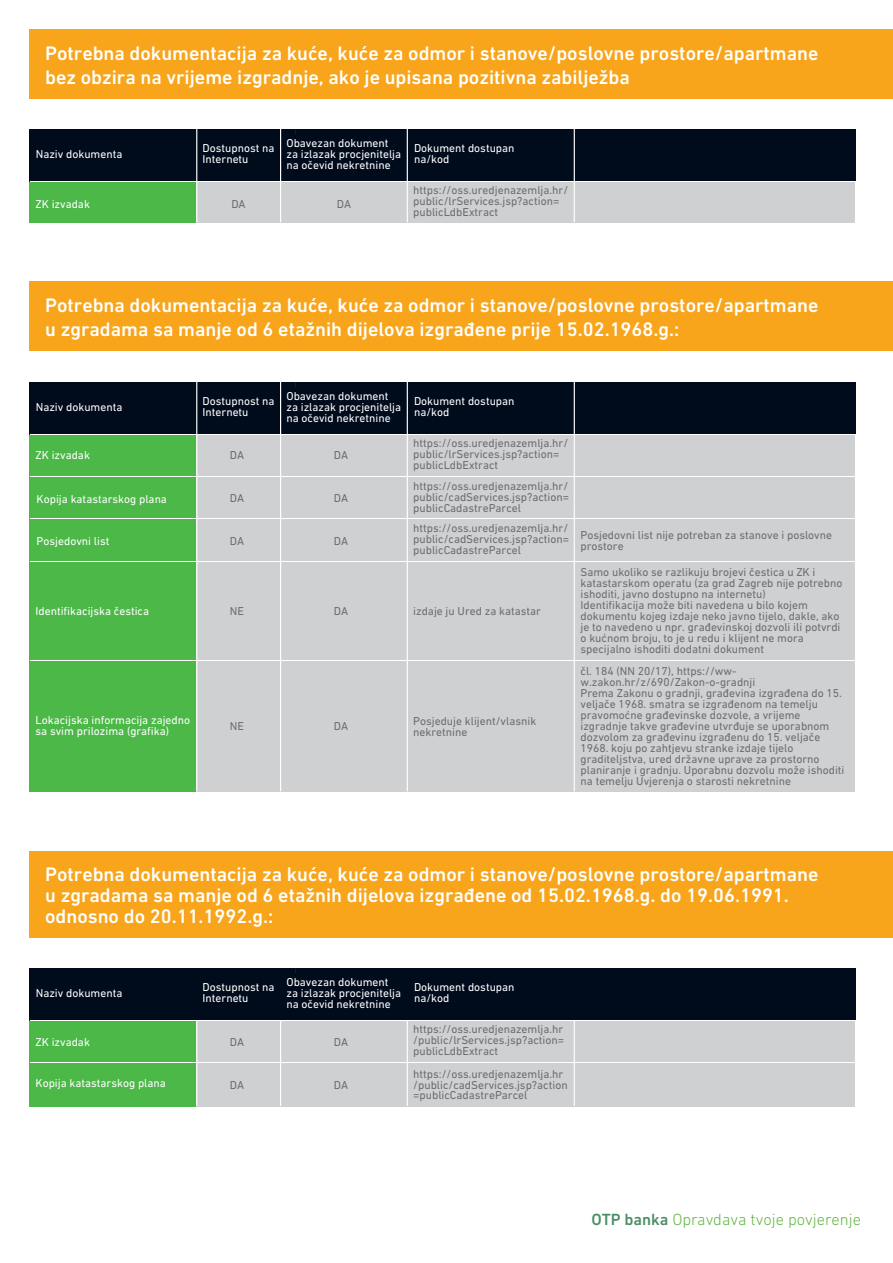
<style>
.page{position:relative;width:893px;height:1263px;background:#fff}
.page>*{position:absolute;margin:0;border:0;box-sizing:border-box;transform-origin:0 0}
.t1{font:500 19.95px/24px "DIN Next W1 G";color:#fff}
.t2{font:300 16.5px "DIN Next W1 G";color:#63b745}
.t3{font:11.7px/10.9px "DIN Next W1 G";color:#6c6d70}
.t4{font:11.7px/10.9px "DIN Next W1 G";color:#fff}
.s1{font-weight:500;color:#4c8d68}
</style>
<div class="page">
<div style="left:196px;top:382px;width:659px;height:410px;background:#cfd0d1"></div>
<div style="left:30px;top:382px;width:166px;height:409px;background:#4cb848"></div>
<div style="left:30px;top:382px;width:826px;height:53px;background:#000b1c"></div>
<hr style="left:28px;top:382px;width:827px;height:1px;background:#fff">
<hr style="left:30px;top:434px;width:825px;height:1px;background:#fff">
<hr style="left:30px;top:476px;width:825px;height:1px;background:#fff">
<hr style="left:30px;top:518px;width:825px;height:1px;background:#fff">
<hr style="left:30px;top:561px;width:825px;height:1px;background:#fff">
<hr style="left:30px;top:660px;width:825px;height:1px;background:#fff">
<div style="left:29px;top:30px;width:864px;height:69px;background:#f9a51b"></div>
<div style="left:29px;top:282px;width:864px;height:69px;background:#f9a51b"></div>
<div style="left:29px;top:851px;width:864px;height:87px;background:#f9a51b"></div>
<div style="left:196px;top:968px;width:659px;height:138px;background:#cfd0d1"></div>
<div style="left:30px;top:968px;width:166px;height:138px;background:#4cb848"></div>
<div style="left:30px;top:968px;width:826px;height:52px;background:#000b1c"></div>
<hr style="left:30px;top:1020px;width:825px;height:1px;background:#fff">
<hr style="left:30px;top:1062px;width:825px;height:1px;background:#fff">
<div style="left:196px;top:129px;width:659px;height:94px;background:#cfd0d1"></div>
<div style="left:30px;top:129px;width:166px;height:94px;background:#4cb848"></div>
<div style="left:30px;top:129px;width:826px;height:53px;background:#000b1c"></div>
<hr style="left:30px;top:181px;width:825px;height:1px;background:#fff">
<hr style="left:196px;top:129px;width:1px;height:93px;background:#fff">
<hr style="left:280px;top:129px;width:1px;height:93px;background:#fff">
<hr style="left:407px;top:129px;width:1px;height:93px;background:#fff">
<hr style="left:574px;top:129px;width:1px;height:93px;background:#fff">
<hr style="left:196px;top:382px;width:1px;height:409px;background:#fff">
<hr style="left:280px;top:382px;width:1px;height:409px;background:#fff">
<hr style="left:407px;top:382px;width:1px;height:409px;background:#fff">
<hr style="left:574px;top:382px;width:1px;height:409px;background:#fff">
<hr style="left:196px;top:1020px;width:1px;height:86px;background:#fff">
<hr style="left:280px;top:1020px;width:1px;height:86px;background:#fff">
<hr style="left:407px;top:1020px;width:1px;height:86px;background:#fff">
<hr style="left:574px;top:1020px;width:1px;height:86px;background:#fff">
<h1 class="t1" style="left:45px;top:41px;width:775px">Potrebna dokumentacija za kuće, kuće za odmor i stanove/poslovne prostore/apartmane bez obzira na vrijeme izgradnje, ako je upisana pozitivna zabilježba</h1>
<p class="t4" style="left:36px;top:149px;width:88px">Naziv dokumenta</p>
<p class="t4" style="left:203px;top:143px;width:74px">Dostupnost na<br>Internetu</p>
<p class="t4" style="left:286px;top:137px;width:116px">Obavezan dokument za izlazak procjenitelja na očevid nekretnine</p>
<p class="t4" style="left:414px;top:143px;width:102px">Dokument dostupan na/kod</p>
<p class="t3" style="left:337px;top:198px;width:16px">DA</p>
<p class="t3" style="left:413px;top:185px;width:156px">https://oss.uredjenazemlja.hr/ public/lrServices.jsp?action= publicLdbExtract</p>
<p class="t3" style="left:231px;top:198px;width:16px">DA</p>
<p class="t4" style="left:36px;top:198px;width:56px">ZK izvadak</p>
<h1 class="t1" style="left:45px;top:293px;width:775px">Potrebna dokumentacija za kuće, kuće za odmor i stanove/poslovne prostore/apartmane u zgradama sa manje od 6 etažnih dijelova izgrađene prije 15.02.1968.g.:</h1>
<p class="t4" style="left:36px;top:402px;width:88px">Naziv dokumenta</p>
<p class="t4" style="left:203px;top:396px;width:74px">Dostupnost na<br>Internetu</p>
<p class="t4" style="left:286px;top:390px;width:116px">Obavezan dokument za izlazak procjenitelja na očevid nekretnine</p>
<p class="t4" style="left:414px;top:396px;width:102px">Dokument dostupan na/kod</p>
<p class="t4" style="left:36px;top:450px;width:56px">ZK izvadak</p>
<p class="t3" style="left:230px;top:450px;width:16px">DA</p>
<p class="t3" style="left:334px;top:450px;width:16px">DA</p>
<p class="t3" style="left:413px;top:438px;width:156px">https://oss.uredjenazemlja.hr/ public/lrServices.jsp?action= publicLdbExtract</p>
<p class="t3" style="left:413px;top:480px;width:157px;text-align:justify">https://oss.uredjenazemlja.hr/ public/cadServices.jsp?action= publicCadastreParcel</p>
<p class="t3" style="left:413px;top:522px;width:157px;text-align:justify">https://oss.uredjenazemlja.hr/ public/cadServices.jsp?action= publicCadastreParcel</p>
<p class="t3" style="left:334px;top:493px;width:16px">DA</p>
<p class="t3" style="left:334px;top:535px;width:16px">DA</p>
<p class="t3" style="left:230px;top:493px;width:16px">DA</p>
<p class="t3" style="left:230px;top:535px;width:16px">DA</p>
<p class="t4" style="left:37px;top:493px;width:132px">Kopija katastarskog plana</p>
<p class="t4" style="left:37px;top:535px;width:74px">Posjedovni list</p>
<p class="t3" style="left:580px;top:529px;width:253px">Posjedovni list nije potreban za stanove i poslovne prostore</p>
<p class="t4" style="left:36px;top:605px;width:115px">Identifikacijska čestica</p>
<p class="t4" style="left:36px;top:714px;width:156px">Lokacijska informacija zajedno sa svim prilozima (grafika)</p>
<p class="t3" style="left:230px;top:605px;width:16px">NE</p>
<p class="t3" style="left:334px;top:605px;width:16px">DA</p>
<p class="t3" style="left:230px;top:721px;width:16px">NE</p>
<p class="t3" style="left:334px;top:721px;width:16px">DA</p>
<p class="t3" style="left:413px;top:605px;width:129px">izdaje ju Ured za katastar</p>
<p class="t3" style="left:413px;top:715px;width:124px">Posjeduje klijent/vlasnik nekretnine</p>
<p class="t3" style="left:580px;top:567px;width:263px">Samo ukoliko se razlikuju brojevi čestica u ZK i katastarskom operatu (za grad Zagreb nije potrebno ishoditi, javno dostupno na internetu)<br>Identifikacija može biti navedena u bilo kojem dokumentu kojeg izdaje neko javno tijelo, dakle, ako je to navedeno u npr. građevinskoj dozvoli ili potvrdi o kućnom broju, to je u redu i klijent ne mora specijalno ishoditi dodatni dokument</p>
<p class="t3" style="left:580px;top:665px;width:265px">čl. 184 (NN 20/17), https://ww&shy;w.zakon.hr/z/690/Zakon-o-gradnji<br>Prema Zakonu o gradnji, građevina izgrađena do 15. veljače 1968. smatra se izgrađenom na temelju pravomoćne građevinske dozvole, a vrijeme izgradnje takve građevine utvrđuje se uporabnom dozvolom za građevinu izgrađenu do 15. veljače 1968. koju po zahtjevu stranke izdaje tijelo graditeljstva, ured državne uprave za prostorno planiranje i gradnju. Uporabnu dozvolu može ishoditi na temelju Uvjerenja o starosti nekretnine</p>
<h1 class="t1" style="left:45px;top:864px;width:775px;line-height:21px">Potrebna dokumentacija za kuće, kuće za odmor i stanove/poslovne prostore/apartmane u zgradama sa manje od 6 etažnih dijelova izgrađene od 15.02.1968.g. do 19.06.1991. odnosno do 20.11.1992.g.:</h1>
<p class="t4" style="left:36px;top:987px;width:88px">Naziv dokumenta</p>
<p class="t4" style="left:203px;top:982px;width:74px">Dostupnost na<br>Internetu</p>
<p class="t4" style="left:286px;top:976px;width:116px">Obavezan dokument za izlazak procjenitelja na očevid nekretnine</p>
<p class="t4" style="left:414px;top:982px;width:102px">Dokument dostupan na/kod</p>
<p class="t3" style="left:334px;top:1036px;width:16px">DA</p>
<p class="t3" style="left:230px;top:1079px;width:16px">DA</p>
<p class="t3" style="left:334px;top:1079px;width:16px">DA</p>
<p class="t3" style="left:413px;top:1024px;width:152px;text-align:justify">https://oss.uredjenazemlja.hr /public/lrServices.jsp?action= publicLdbExtract</p>
<p class="t3" style="left:413px;top:1068px;width:156px">https://oss.uredjenazemlja.hr /public/cadServices.jsp?action =publicCadastreParcel</p>
<p class="t3" style="left:230px;top:1036px;width:16px">DA</p>
<p class="t4" style="left:36px;top:1036px;width:56px">ZK izvadak</p>
<p class="t4" style="left:36px;top:1077px;width:132px">Kopija katastarskog plana</p>
<h2 class="t2" style="left:591px;top:1209px;width:271px"><span class="s1">OTP banka</span> Opravdava tvoje povjerenje</h2>
</div>
